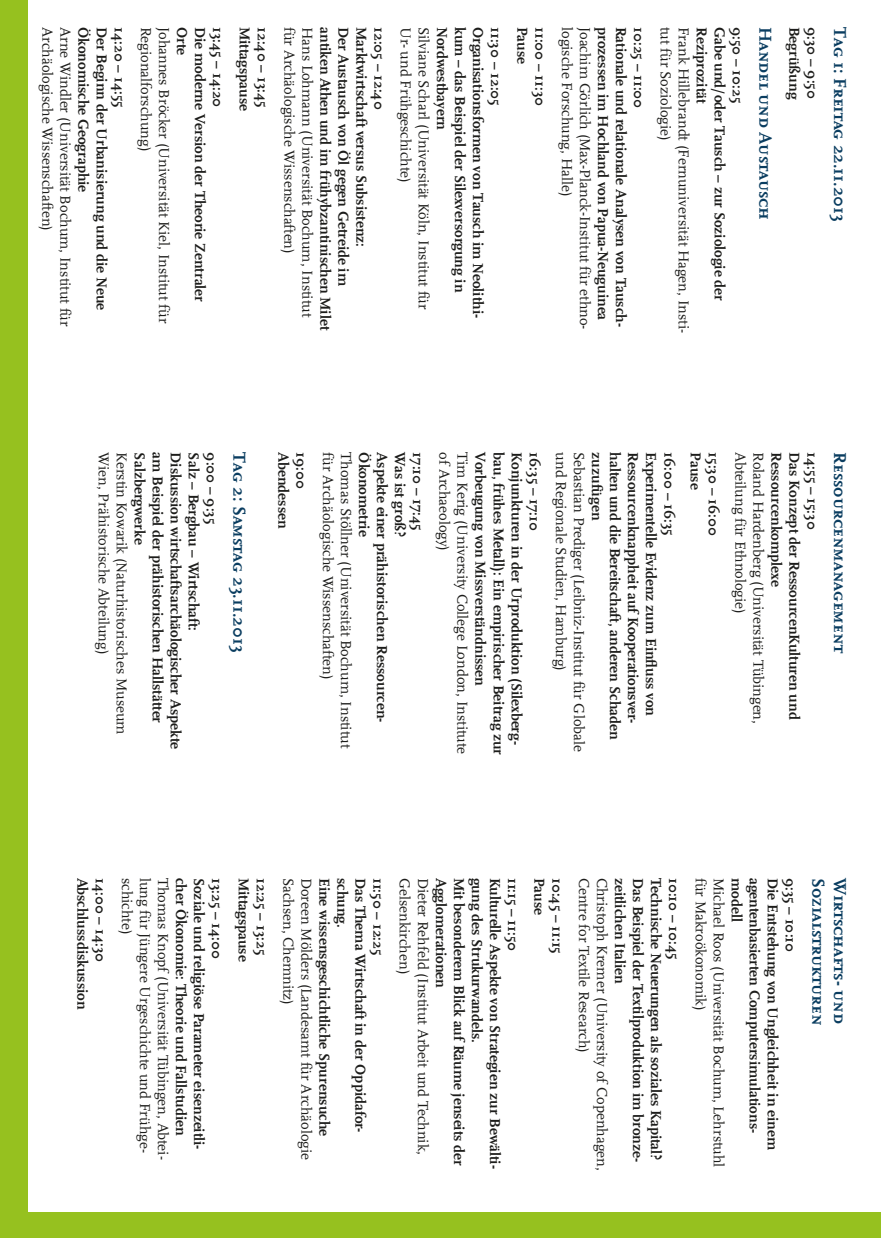
<style>
.page{position:relative;width:881px;height:1238px;background:#fff}
.page>*{position:absolute;margin:0;border:0;box-sizing:border-box;transform-origin:0 0}
.t1{font:700 18px "RUB Scala MZ";color:#0a3d60}
.t2{font:700 15px "RUB Scala MZ";color:#1d1d1b}
.t3{font:15px "RUB Scala MZ";color:#1d1d1b}
</style>
<div class="page">
<div style="left:0;top:0;width:880px;height:1237px;background:#96c11f"></div>
<div style="left:28px;top:0;width:852px;height:1210px;background:#fff"></div>
<p class="t3" style="left:58px;top:27px;width:205px;rotate:90deg">Archäologische Wissenschaften)</p>
<p class="t3" style="left:76px;top:27px;width:301px;rotate:90deg">Arne Windler (Universität Bochum, Institut für</p>
<p class="t2" style="left:94px;top:27px;width:167px;rotate:90deg">Ökonomische Geographie</p>
<p class="t2" style="left:112px;top:27px;width:284px;rotate:90deg">Der Beginn der Urbanisierung und die Neue</p>
<p class="t2" style="left:130px;top:27px;width:82px;rotate:90deg">14:20 – 14:55</p>
<p class="t3" style="left:156px;top:27px;width:126px;rotate:90deg">Regional forschung)</p>
<p class="t3" style="left:174px;top:27px;width:298px;rotate:90deg">Johannes Bröcker (Universität Kiel, Institut für</p>
<p class="t2" style="left:193px;top:27px;width:30px;rotate:90deg">Orte</p>
<p class="t2" style="left:211px;top:27px;width:277px;rotate:90deg">Die moderne Version der Theorie Zentraler</p>
<p class="t2" style="left:229px;top:27px;width:82px;rotate:90deg">13:45 – 14:20</p>
<p class="t2" style="left:256px;top:27px;width:85px;rotate:90deg">Mittagspause</p>
<p class="t2" style="left:274px;top:27px;width:82px;rotate:90deg">12:40 – 13:45</p>
<p class="t3" style="left:299px;top:27px;width:228px;rotate:90deg">für Archäologische Wissenschaften)</p>
<p class="t3" style="left:317px;top:27px;width:292px;rotate:90deg">Hans Lohmann (Universität Bochum, Institut</p>
<p class="t2" style="left:336px;top:27px;width:304px;rotate:90deg">antiken Athen und im frühybzantinischen Milet</p>
<p class="t2" style="left:354px;top:27px;width:260px;rotate:90deg">Der Austausch von Öl gegen Getreide im</p>
<p class="t2" style="left:372px;top:27px;width:222px;rotate:90deg">Marktwirtschaft versus Subsistenz:</p>
<p class="t2" style="left:390px;top:27px;width:84px;rotate:90deg">12:05 – 12:40</p>
<p class="t3" style="left:416px;top:27px;width:157px;rotate:90deg">Ur- und Frühgeschichte)</p>
<p class="t3" style="left:434px;top:27px;width:284px;rotate:90deg">Silviane Scharl (Universität Köln, Institut für</p>
<p class="t2" style="left:453px;top:27px;width:104px;rotate:90deg">Nordwestbayern</p>
<p class="t2" style="left:471px;top:27px;width:267px;rotate:90deg">kum – das Beispiel der Silexversorgung in</p>
<p class="t2" style="left:489px;top:27px;width:292px;rotate:90deg">Organisationsformen von Tausch im Neolithi-</p>
<p class="t2" style="left:507px;top:27px;width:80px;rotate:90deg">11:30 – 12:05</p>
<p class="t2" style="left:533px;top:27px;width:39px;rotate:90deg">Pause</p>
<p class="t2" style="left:551px;top:27px;width:81px;rotate:90deg">11:00 – 11:30</p>
<p class="t3" style="left:577px;top:27px;width:171px;rotate:90deg">logische Forschung, Halle)</p>
<p class="t3" style="left:595px;top:27px;width:304px;rotate:90deg">Joachim Görlich (Max-Planck-Institut für ethno-</p>
<p class="t2" style="left:614px;top:27px;width:295px;rotate:90deg">prozessen im Hochland von Papua-Neuguinea</p>
<p class="t2" style="left:632px;top:27px;width:301px;rotate:90deg">Rationale und relationale Analysen von Tausch-</p>
<p class="t2" style="left:650px;top:27px;width:83px;rotate:90deg">10:25 – 11:00</p>
<p class="t3" style="left:675px;top:27px;width:115px;rotate:90deg">tut für Soziologie)</p>
<p class="t3" style="left:693px;top:27px;width:307px;rotate:90deg">Frank Hillebrandt (Fernuniversität Hagen, Insti-</p>
<p class="t2" style="left:712px;top:27px;width:78px;rotate:90deg">Reziprozität</p>
<p class="t2" style="left:730px;top:27px;width:275px;rotate:90deg">Gabe und/oder Tausch – zur Soziologie der</p>
<p class="t2" style="left:748px;top:27px;width:78px;rotate:90deg">9:50 – 10:25</p>
<p class="t1" style="left:778px;top:27px;width:195px;rotate:90deg">Handel und Austausch</p>
<p class="t2" style="left:805px;top:27px;width:74px;rotate:90deg">Begrüßung</p>
<p class="t2" style="left:823px;top:27px;width:73px;rotate:90deg">9:30 – 9:50</p>
<p class="t1" style="left:852px;top:27px;width:196px;rotate:90deg">Tag 1: Freitag 22.11.2013</p>
<p class="t3" style="left:114px;top:452px;width:203px;rotate:90deg">Wien, Prähistorische Abteilung)</p>
<p class="t3" style="left:132px;top:452px;width:284px;rotate:90deg">Kerstin Kowarik (Naturhistorisches Museum</p>
<p class="t2" style="left:151px;top:452px;width:94px;rotate:90deg">Salzbergwerke</p>
<p class="t2" style="left:169px;top:452px;width:272px;rotate:90deg">am Beispiel der prähistorischen Hallstätter</p>
<p class="t2" style="left:187px;top:452px;width:298px;rotate:90deg">Diskussion wirtschaftsarchäologischer Aspekte</p>
<p class="t2" style="left:205px;top:452px;width:180px;rotate:90deg">Salz – Bergbau – Wirtschaft:</p>
<p class="t2" style="left:223px;top:452px;width:73px;rotate:90deg">9:00 – 9:35</p>
<p class="t1" style="left:252px;top:452px;width:202px;rotate:90deg">Tag 2: Samstag 23.11.2013</p>
<p class="t2" style="left:294px;top:452px;width:78px;rotate:90deg">Abendessen</p>
<p class="t2" style="left:312px;top:452px;width:38px;rotate:90deg">19:00</p>
<p class="t3" style="left:338px;top:452px;width:228px;rotate:90deg">für Archäologische Wissenschaften)</p>
<p class="t3" style="left:356px;top:452px;width:297px;rotate:90deg">Thomas Stöllner (Universität Bochum, Institut</p>
<p class="t2" style="left:375px;top:452px;width:86px;rotate:90deg">Ökonometrie</p>
<p class="t2" style="left:393px;top:452px;width:271px;rotate:90deg">Aspekte einer prähistorischen Ressourcen-</p>
<p class="t2" style="left:411px;top:452px;width:87px;rotate:90deg">Was ist groß?</p>
<p class="t2" style="left:429px;top:452px;width:80px;rotate:90deg">17:10 – 17:45</p>
<p class="t3" style="left:454px;top:452px;width:100px;rotate:90deg">of Archaeology)</p>
<p class="t3" style="left:472px;top:452px;width:303px;rotate:90deg">Tim Kerig (University College London, Institute</p>
<p class="t2" style="left:491px;top:452px;width:235px;rotate:90deg">Vorbeugung von Missverständnissen</p>
<p class="t2" style="left:509px;top:452px;width:304px;rotate:90deg">bau, frühes Metall): Ein empirischer Beitrag zur</p>
<p class="t2" style="left:527px;top:452px;width:294px;rotate:90deg">Konjunkturen in der Urproduktion (Silexberg-</p>
<p class="t2" style="left:545px;top:452px;width:80px;rotate:90deg">16:35 – 17:10</p>
<p class="t3" style="left:571px;top:452px;width:220px;rotate:90deg">und Regionale Studien, Hamburg)</p>
<p class="t3" style="left:589px;top:452px;width:301px;rotate:90deg">Sebastian Prediger (Leibniz-Institut für Globale</p>
<p class="t2" style="left:608px;top:452px;width:69px;rotate:90deg">zuzufügen</p>
<p class="t2" style="left:626px;top:452px;width:288px;rotate:90deg">halten und die Bereitschaft, anderen Schaden</p>
<p class="t2" style="left:644px;top:452px;width:272px;rotate:90deg">Ressour cenknappheit auf Kooperationsver-</p>
<p class="t2" style="left:662px;top:452px;width:265px;rotate:90deg">Experimentelle Evidenz zum Einfluss von</p>
<p class="t2" style="left:680px;top:452px;width:85px;rotate:90deg">16:00 – 16:35</p>
<p class="t2" style="left:706px;top:452px;width:39px;rotate:90deg">Pause</p>
<p class="t2" style="left:724px;top:452px;width:85px;rotate:90deg">15:30 – 16:00</p>
<p class="t3" style="left:750px;top:452px;width:163px;rotate:90deg">Abteilung für Ethnologie)</p>
<p class="t3" style="left:768px;top:452px;width:273px;rotate:90deg">Roland Hardenberg (Universität Tübingen,</p>
<p class="t2" style="left:787px;top:452px;width:136px;rotate:90deg">Ressourcenkomplexe</p>
<p class="t2" style="left:805px;top:452px;width:269px;rotate:90deg">Das Konzept der RessourcenKulturen und</p>
<p class="t2" style="left:823px;top:452px;width:79px;rotate:90deg">14:55 – 15:30</p>
<p class="t1" style="left:852px;top:452px;width:202px;rotate:90deg">Ressourcenmanagement</p>
<p class="t2" style="left:649px;top:877px;width:286px;rotate:90deg">Das Beispiel der Textilproduktion im bronze-</p>
<p class="t2" style="left:667px;top:877px;width:284px;rotate:90deg">Technische Neuerungen als soziales Kapital?</p>
<p class="t2" style="left:685px;top:877px;width:83px;rotate:90deg">10:10 – 10:45</p>
<p class="t3" style="left:710px;top:877px;width:134px;rotate:90deg">für Makroökonomik)</p>
<p class="t3" style="left:728px;top:877px;width:291px;rotate:90deg">Michael Roos (Universität Bochum, Lehrstuhl</p>
<p class="t2" style="left:747px;top:877px;width:45px;rotate:90deg">modell</p>
<p class="t2" style="left:765px;top:877px;width:257px;rotate:90deg">agentenbasierten Computersimulations-</p>
<p class="t2" style="left:783px;top:877px;width:274px;rotate:90deg">Die Entstehung von Ungleichheit in einem</p>
<p class="t2" style="left:801px;top:877px;width:76px;rotate:90deg">9:35 – 10:10</p>
<p class="t1" style="left:831px;top:877px;width:149px;rotate:90deg">Sozialstrukturen</p>
<p class="t1" style="left:852px;top:877px;width:147px;rotate:90deg">Wirtschafts- und</p>
<p class="t2" style="left:94px;top:877px;width:133px;rotate:90deg">Abschlussdiskussion</p>
<p class="t2" style="left:112px;top:877px;width:86px;rotate:90deg">14:00 – 14:30</p>
<p class="t3" style="left:137px;top:877px;width:58px;rotate:90deg">schichte)</p>
<p class="t3" style="left:155px;top:877px;width:276px;rotate:90deg">lung für Jüngere Urgeschichte und Frühge-</p>
<p class="t3" style="left:173px;top:877px;width:283px;rotate:90deg">Thomas Knopf (Universität Tübingen, Abtei-</p>
<p class="t2" style="left:192px;top:877px;width:259px;rotate:90deg">cher Ökonomie: Theorie und Fallstudien</p>
<p class="t2" style="left:371px;top:877px;width:256px;rotate:90deg">Das Thema Wirtschaft in der Oppidafor-</p>
<p class="t2" style="left:389px;top:877px;width:79px;rotate:90deg">11:50 – 12:25</p>
<p class="t3" style="left:415px;top:877px;width:98px;rotate:90deg">Gelsenkirchen)</p>
<p class="t3" style="left:433px;top:877px;width:278px;rotate:90deg">Dieter Rehfeld (Institut Arbeit und Technik,</p>
<p class="t2" style="left:452px;top:877px;width:112px;rotate:90deg">Agglomerationen</p>
<p class="t2" style="left:470px;top:877px;width:290px;rotate:90deg">Mit besonderem Blick auf Räume jenseits der</p>
<p class="t2" style="left:488px;top:877px;width:167px;rotate:90deg">gung des Strukurwandels.</p>
<p class="t2" style="left:210px;top:877px;width:273px;rotate:90deg">Soziale und religiöse Parameter eisenzeitli-</p>
<p class="t2" style="left:228px;top:877px;width:83px;rotate:90deg">13:25 – 14:00</p>
<p class="t2" style="left:255px;top:877px;width:85px;rotate:90deg">Mittagspause</p>
<p class="t2" style="left:273px;top:877px;width:79px;rotate:90deg">12:25 – 13:25</p>
<p class="t3" style="left:298px;top:877px;width:129px;rotate:90deg">Sachsen, Chemnitz)</p>
<p class="t3" style="left:316px;top:877px;width:283px;rotate:90deg">Doreen Mölders (Landesamt für Archäologie</p>
<p class="t2" style="left:335px;top:877px;width:260px;rotate:90deg">Eine wissensgeschichtliche Spurensuche</p>
<p class="t2" style="left:353px;top:877px;width:51px;rotate:90deg">schung.</p>
<p class="t2" style="left:506px;top:877px;width:292px;rotate:90deg">Kulturelle Aspekte von Strategien zur Bewälti-</p>
<p class="t2" style="left:524px;top:877px;width:75px;rotate:90deg">11:15 – 11:50</p>
<p class="t2" style="left:550px;top:877px;width:39px;rotate:90deg">Pause</p>
<p class="t2" style="left:568px;top:877px;width:77px;rotate:90deg">10:45 – 11:15</p>
<p class="t3" style="left:594px;top:877px;width:176px;rotate:90deg">Centre for Textile Research)</p>
<p class="t3" style="left:612px;top:877px;width:294px;rotate:90deg">Christoph Kremer (University of Copenhagen,</p>
<p class="t2" style="left:631px;top:877px;width:108px;rotate:90deg">zeitlichen Italien</p>
</div>
